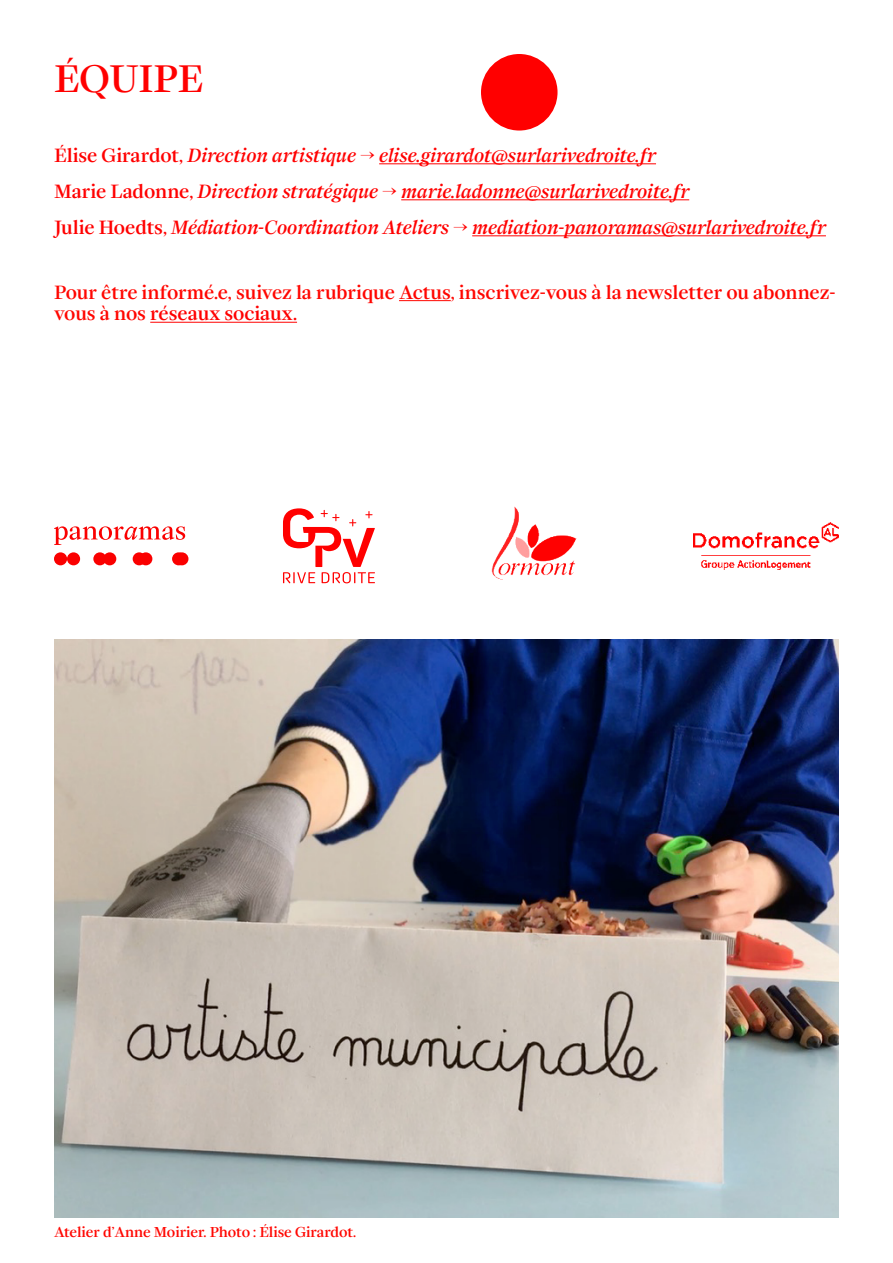
<style>
.page{position:relative;width:893px;height:1263px;background:#fff}
.page>*{position:absolute;margin:0;border:0;box-sizing:border-box;transform-origin:0 0}
.t1{font:500 36px "ES Face";color:#f00}
.t2{font:italic 500 18px/36px "ES Face";color:#f00}
.t3{font:500 18px/21.6px "ES Face";letter-spacing:-.005em;color:#ff0600}
.t4{font:500 13.5px "ES Face";color:#ff0600}
.s1{font-style:normal}
.s2{color:#f00}
</style>
<div class="page">
<hr style="left:379px;top:163px;width:277px;height:1px;background:#f00">
<hr style="left:401px;top:199px;width:288px;height:1px;background:#f00">
<hr style="left:472px;top:235px;width:354px;height:1px;background:#f00">
<hr style="left:399px;top:300px;width:52px;height:1px;background:#ff0600">
<hr style="left:150px;top:322px;width:147px;height:1px;background:#f00">
<svg style="left:283px;top:508px;width:92px;height:75px"></svg>
<img style="left:491px;top:506px;width:86px;height:74px">
<img style="left:694px;top:522px;width:145px;height:48px">
<div style="left:54px;top:552px;width:13px;height:13px;background:#fa0000;border-radius:50%"></div>
<div style="left:67px;top:552px;width:13px;height:13px;background:#fa0000;border-radius:50%"></div>
<div style="left:93px;top:552px;width:13px;height:13px;background:#fa0000;border-radius:50%"></div>
<div style="left:103px;top:552px;width:13px;height:13px;background:#fa0000;border-radius:50%"></div>
<div style="left:133px;top:552px;width:13px;height:13px;background:#fa0000;border-radius:50%"></div>
<svg style="left:172px;top:552px;width:13px;height:13px"></svg>
<div style="left:175px;top:552px;width:13px;height:13px;background:#fa0000;border-radius:50%"></div>
<div style="left:139px;top:552px;width:13px;height:13px;background:#fa0000;border-radius:50%"></div>
<svg style="left:54px;top:526px;width:131px;height:19px"></svg>
<img style="left:54px;top:639px;width:785px;height:578px">
<div style="left:481px;top:54px;width:76px;height:77px;background:#f00;border-radius:50%"></div>
<h1 class="t1" style="left:54px;top:51px;width:151px">ÉQUIPE</h1>
<p class="t2" style="left:54px;top:136px;width:773px"><span class="s1">Élise Girardot,</span> Direction artistique <span class="s1">→</span> elise.girardot@surlarivedroite.fr<br><span class="s1">Marie Ladonne,</span> Direction stratégique <span class="s1">→</span> marie.ladonne@surlarivedroite.fr<br><span class="s1">Julie Hoedts,</span> Médiation-Coordination Ateliers <span class="s1">→</span> mediation-panoramas@surlarivedroite.fr</p>
<p class="t3" style="left:54px;top:280px;width:783px">Pour être informé.e, suivez la rubrique Actus, inscrivez-vous à la newsletter ou abonnez&shy;vous à nos <span class="s2">réseaux sociaux.</span></p>
<p class="t4" style="left:54px;top:1221px;width:304px">Atelier d’Anne Moirier. Photo : Élise Girardot.</p>
</div>
